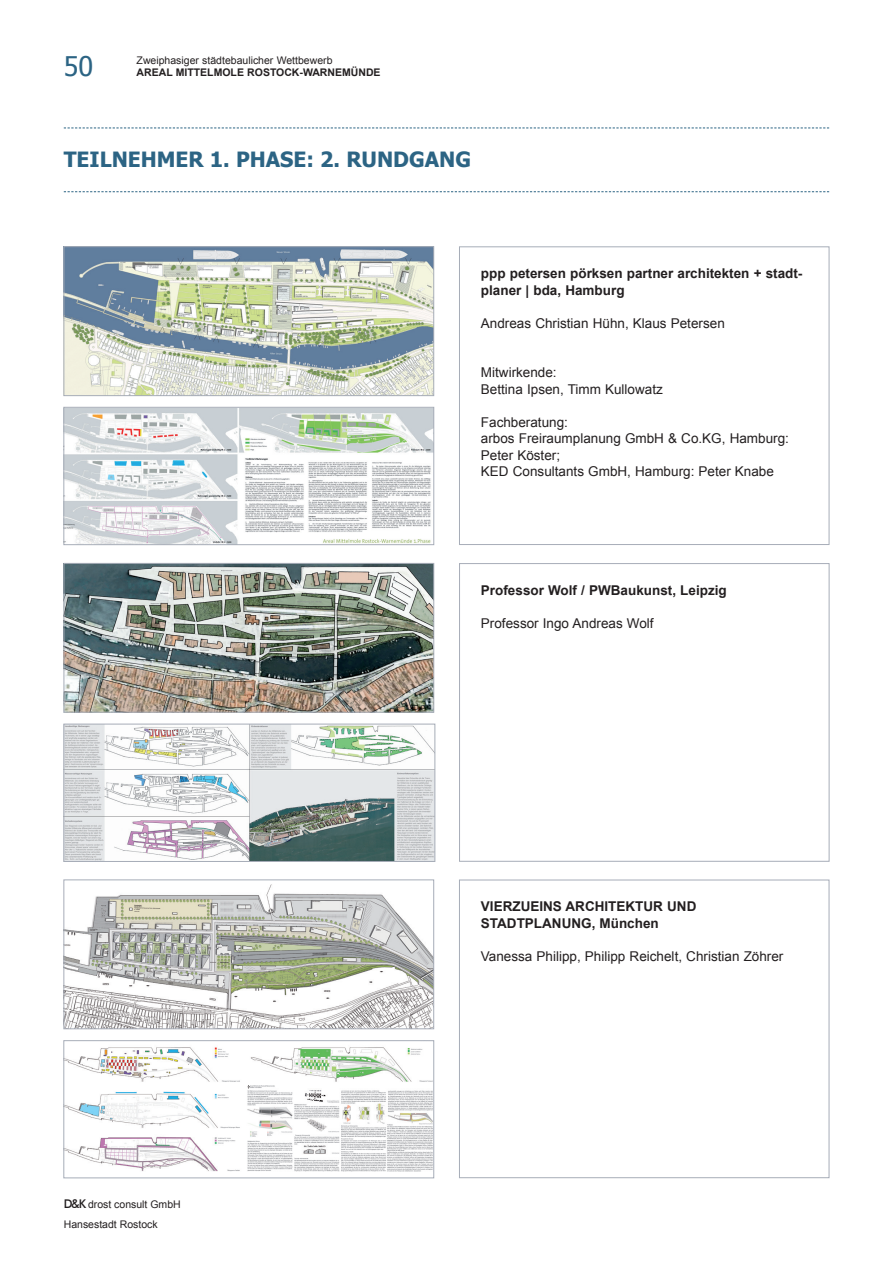
<style>
.page{position:relative;width:893px;height:1263px;background:#fff}
.page>*{position:absolute;margin:0;border:0;box-sizing:border-box;transform-origin:0 0}
.t1{font:27px "Tahoma";color:#2c6484}
.t2{font:700 21px "Tahoma";color:#2c6484}
.t3{font:13.5px/16.5px "Arial";color:#231f20}
.t4{font:700 13.5px/16.5px "Arial";color:#231f20}
.t5{font:10.5px "Arial";color:#231f20}
.t6{font:700 10.5px "Arial";color:#231f20}
.s1{font-family:"Futura BT";font-weight:500;font-size:12px}
</style>
<div class="page">
<svg style="left:64px;top:128px;width:765px;height:1px"></svg>
<svg style="left:64px;top:191px;width:765px;height:1px"></svg>
<div style="left:459px;top:247px;width:370px;height:298px;border:1px solid #a7adb8"></div>
<img style="left:66px;top:409px;width:366px;height:134px">
<div style="left:64px;top:407px;width:370px;height:138px;border:1px solid #a7adb8"></div>
<img style="left:66px;top:249px;width:366px;height:145px">
<div style="left:64px;top:247px;width:370px;height:149px;border:1px solid #a7adb8"></div>
<div style="left:459px;top:563px;width:370px;height:298px;border:1px solid #a7adb8"></div>
<img style="left:66px;top:726px;width:367px;height:133px">
<div style="left:64px;top:724px;width:371px;height:137px;border:1px solid #a7adb8"></div>
<img style="left:66px;top:565px;width:366px;height:145px">
<div style="left:64px;top:563px;width:370px;height:149px;border:1px solid #a7adb8"></div>
<div style="left:459px;top:880px;width:370px;height:298px;border:1px solid #a7adb8"></div>
<img style="left:66px;top:1047px;width:366px;height:125px">
<div style="left:64px;top:1040px;width:370px;height:138px;border:1px solid #a7adb8"></div>
<img style="left:66px;top:884px;width:366px;height:143px">
<div style="left:64px;top:880px;width:370px;height:149px;border:1px solid #a7adb8"></div>
<h1 class="t1" style="left:64px;top:48px;width:31px">50</h1>
<p class="t5" style="left:137px;top:53px;width:197px">Zweiphasiger städtebaulicher Wettbewerb</p>
<p class="t6" style="left:137px;top:65px;width:246px">AREAL MITTELMOLE ROSTOCK-WARNEMÜNDE</p>
<h2 class="t2" style="left:64px;top:145px;width:16px">TEILNEHMER</h2>
<h2 class="t2" style="left:210px;top:145px;width:55px">1. PHASE</h2>
<h2 class="t2" style="left:306px;top:145px;width:166px">: 2. RUNDGANG</h2>
<p class="t4" style="left:481px;top:265px;width:323px">ppp petersen pörksen partner architekten + stadt&shy;planer | bda, Hamburg</p>
<p class="t3" style="left:481px;top:315px;width:245px">Andreas Christian Hühn, Klaus Petersen</p>
<p class="t3" style="left:481px;top:364px;width:183px">Mitwirkende:<br>Bettina Ipsen, Timm Kullowatz</p>
<p class="t3" style="left:481px;top:414px;width:310px">Fachberatung:<br>arbos Freiraumplanung GmbH &amp; Co.KG, Hamburg:<br>Peter Köster;<br>KED Consultants GmbH, Hamburg: Peter Knabe</p>
<p class="t4" style="left:481px;top:582px;width:247px">Professor Wolf / PWBaukunst, Leipzig</p>
<p class="t3" style="left:481px;top:615px;width:174px">Professor Ingo Andreas Wolf</p>
<p class="t5" style="left:64px;top:1198px;width:119px"><span class="s1">D&amp;K</span> drost consult GmbH</p>
<p class="t5" style="left:64px;top:1217px;width:95px">Hansestadt Rostock</p>
<p class="t4" style="left:481px;top:899px;width:217px">VIERZUEINS ARCHITEKTUR UND<br>STADTPLANUNG, München</p>
<p class="t3" style="left:481px;top:948px;width:304px">Vanessa Philipp, Philipp Reichelt, Christian Zöhrer</p>
</div>
